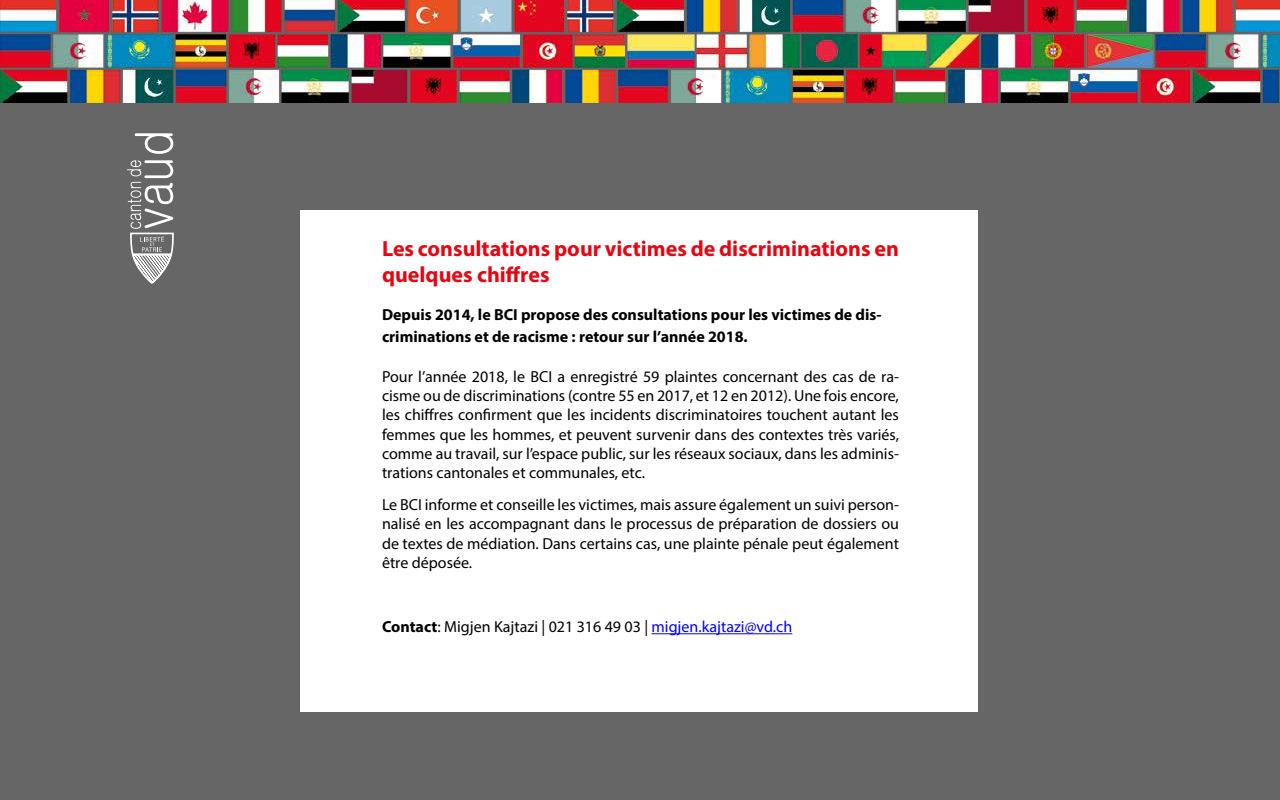
<style>
.page{position:relative;width:1280px;height:800px;background:#666}
.page>*{position:absolute;margin:0;border:0;box-sizing:border-box;transform-origin:0 0}
.t1{font:700 22px/26.4px "Myriad Pro";color:#e30613}
.t2{font:16px/19.2px "Myriad Pro";color:#000;text-align:justify}
.t3{font:700 16px/22px "Myriad Pro";color:#000}
.s1{font-weight:700}
.s2{color:#00f}
</style>
<div class="page">
<svg style="left:135px;top:133px;width:38px;height:21px"></svg>
<svg style="left:127px;top:160px;width:47px;height:124px"></svg>
<div style="left:301px;top:210px;width:677px;height:502px;background:#fff"></div>
<img style="left:0;top:0;width:1280px;height:103px">
<hr style="left:652px;top:633px;width:140px;height:1px;background:#00f">
<h1 class="t1" style="left:382px;top:235px;width:518px">Les consultations pour victimes de discriminations en quelques chiffres</h1>
<p class="t3" style="left:382px;top:303px;width:501px">Depuis 2014, le BCI propose des consultations pour les victimes de dis&shy;criminations et de racisme : retour sur l’année 2018.</p>
<p class="t2" style="left:382px;top:367px;width:519px">Pour l’année 2018, le BCI a enregistré 59 plaintes concernant des cas de ra&shy;cisme ou de discriminations (contre 55 en 2017, et 12 en 2012). Une fois encore, les chiffres confirment que les incidents discriminatoires touchent autant les femmes que les hommes, et peuvent survenir dans des contextes très variés, comme au travail, sur l’espace public, sur les réseaux sociaux, dans les adminis&shy;trations cantonales et communales, etc.</p>
<p class="t2" style="left:382px;top:495px;width:519px">Le BCI informe et conseille les victimes, mais assure également un suivi person&shy;nalisé en les accompagnant dans le processus de préparation de dossiers ou de textes de médiation. Dans certains cas, une plainte pénale peut également être déposée.</p>
<p class="t2" style="left:382px;top:617px;width:412px"><span class="s1">Contact</span>: Migjen Kajtazi | 021 316 49 03 | <span class="s2">migjen.kajtazi@vd.ch</span></p>
</div>
